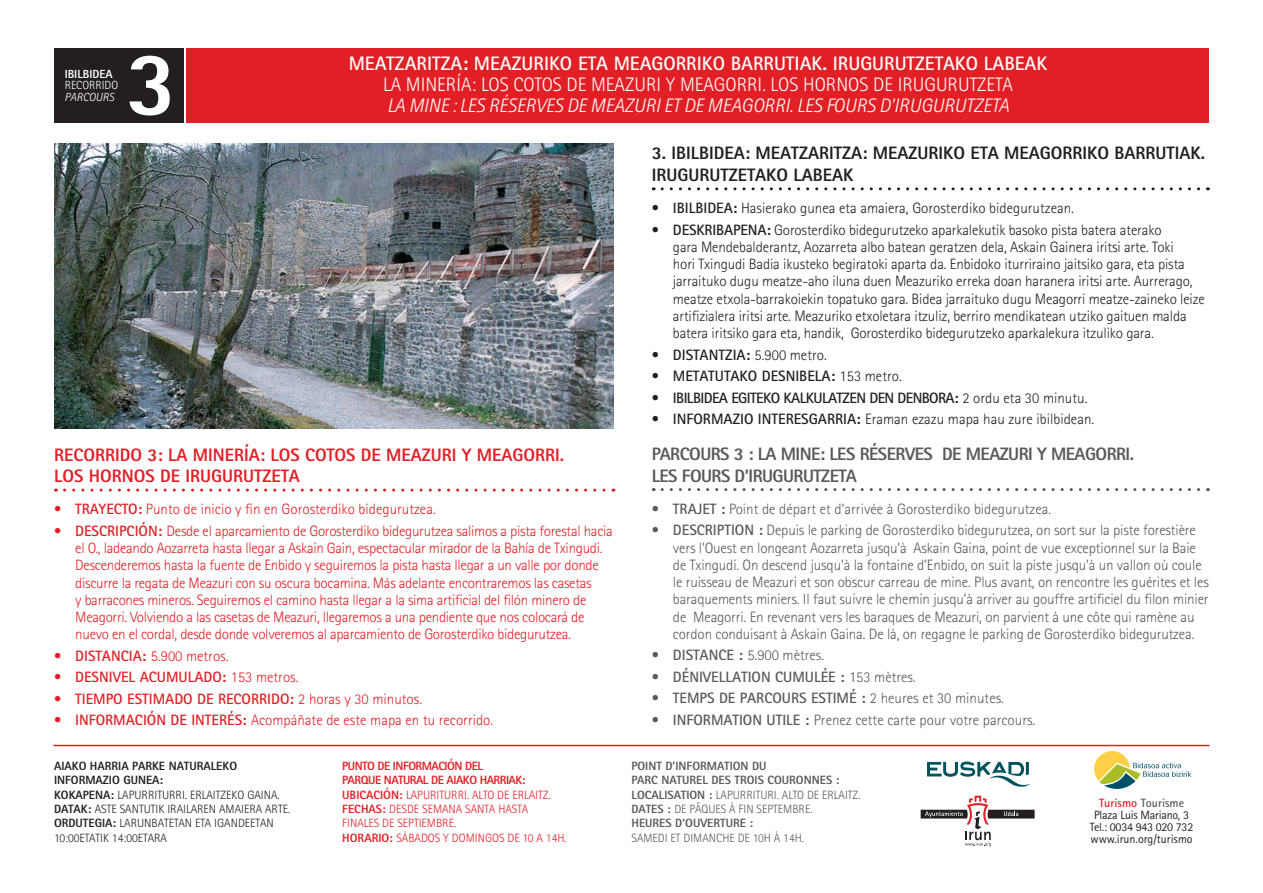
<style>
.page{position:relative;width:1263px;height:893px;background:#fff}
.page>*{position:absolute;margin:0;border:0;box-sizing:border-box;transform-origin:0 0}
.t1{font:800 91.2px "Rotis Sans Serif Std";color:#fff}
.t2{font:700 19.5px "Rotis Sans Serif Std";color:#fff}
.t3{font:italic 300 19.5px "Rotis Sans Serif Std";color:#fff}
.t4{font:300 19.5px "Rotis Sans Serif Std";color:#fff}
.t5{font:800 18px/21.6px "Rotis Sans Serif Std";color:#231f20}
.t6{font:800 18px/21.6px "Rotis Sans Serif Std";color:#e31f26}
.t7{font:800 18px/21.6px "Rotis Sans Serif Std";letter-spacing:-.03em;color:#58595b}
.t8{font:300 15px/17.2px "Rotis Sans Serif Std";letter-spacing:-.01em;color:#231f20}
.t9{font:300 15px/17.2px "Rotis Sans Serif Std";letter-spacing:-.01em;color:#58595b}
.t10{font:300 15px/17.2px "Rotis Sans Serif Std";letter-spacing:-.02em;color:#e31f26}
.t11{font:300 15px "Rotis Sans Serif Std";color:#e31f26}
.t12{font:700 15px "Rotis Sans Serif Std";color:#58595b}
.t13{font:700 15px "Rotis Sans Serif Std";color:#e31f26}
.t14{font:700 15px "Rotis Sans Serif Std";letter-spacing:-.04em;color:#231f20}
.t15{font:700 15px "Rotis Sans Serif Std";color:#231f20}
.t16{font:300 12px/14.4px "Rotis Sans Serif Std";color:#231f20}
.t17{font:300 12px/14.4px "Rotis Sans Serif Std";color:#e31f26}
.t18{font:800 12px/14.4px "Rotis Sans Serif Std";color:#58595b}
.t19{font:12px/12px "Rotis Sans Serif Std";letter-spacing:-.02em;color:#231f20;text-align:center}
.t20{font:300 12px "Rotis Sans Serif Std";color:#58595b}
.t21{font:800 11.85px "Rotis Sans Serif Std";color:#fff}
.t22{font:300 11.85px "Rotis Sans Serif Std";color:#fff}
.t23{font:italic 300 11.85px "Rotis Sans Serif Std";color:#fff}
.s1{font-weight:700}
.s2{font-weight:300}
.s3{font-weight:800}
.s4{font-weight:700;color:#e31f26}
.s5{font-weight:700;color:#58595b}
</style>
<div class="page">
<svg style="left:662px;top:187px;width:546px;height:3px"></svg>
<svg style="left:662px;top:488px;width:546px;height:3px"></svg>
<svg style="left:64px;top:489px;width:550px;height:3px"></svg>
<div style="left:187px;top:48px;width:1022px;height:75px;background:#e31f26"></div>
<div style="left:54px;top:48px;width:129px;height:75px;background:#231f20"></div>
<hr style="left:54px;top:745px;width:1155px;height:1px;background:#ed1c24">
<svg style="left:1094px;top:751px;width:97px;height:38px"></svg>
<svg style="left:921px;top:761px;width:113px;height:85px"></svg>
<img style="left:54px;top:144px;width:559px;height:284px">
<p class="t21" style="left:65px;top:70px;width:50px">IBILBIDEA</p>
<p class="t22" style="left:65px;top:81px;width:55px">RECORRIDO</p>
<p class="t23" style="left:65px;top:92px;width:51px">PARCOURS</p>
<h1 class="t1" style="left:126px;top:50px;width:52px">3</h1>
<h2 class="t2" style="left:349px;top:57px;width:700px">MEATZARITZA: MEAZURIKO ETA MEAGORRIKO BARRUTIAK. IRUGURUTZETAKO LABEAK</h2>
<h2 class="t4" style="left:383px;top:78px;width:631px">LA MINERÍA: LOS COTOS DE MEAZURI Y MEAGORRI. LOS HORNOS DE IRUGURUTZETA</h2>
<h2 class="t3" style="left:387px;top:99px;width:624px">LA MINE : LES RÉSERVES DE MEAZURI ET DE MEAGORRI. LES FOURS D’IRUGURUTZETA</h2>
<p class="t6" style="left:54px;top:445px;width:512px">RECORRIDO 3: LA MINERÍA: LOS COTOS DE MEAZURI Y MEAGORRI.<br>LOS HORNOS DE IRUGURUTZETA</p>
<p class="t11" style="left:54px;top:504px;width:383px">• <span class="s1">TRAYECTO:</span> Punto de inicio y fin en Gorosterdiko bidegurutzea.</p>
<p class="t10" style="left:75px;top:524px;width:539px;text-indent:-21px">• <span class="s1">DESCRIPCIÓN:</span> Desde el aparcamiento de Gorosterdiko bidegurutzea salimos a pista forestal hacia el O., ladeando Aozarreta hasta llegar a Askain Gain, espectacular mirador de la Bahía de Txingudi.<br>Descenderemos hasta la fuente de Enbido y seguiremos la pista hasta llegar a un valle por donde discurre la regata de Meazuri con su oscura bocamina. Más adelante encontraremos las casetas<br>y barracones mineros. Seguiremos el camino hasta llegar a la sima artificial del filón minero de Meagorri. Volviendo a las casetas de Meazuri, llegaremos a una pendiente que nos colocará de nuevo en el cordal, desde donde volveremos al aparcamiento de Gorosterdiko bidegurutzea.</p>
<p class="t11" style="left:54px;top:650px;width:176px">• <span class="s1">DISTANCIA:</span> 5.900 metros.</p>
<p class="t13" style="left:54px;top:672px;width:246px"><span class="s2">•</span> DESNIVEL ACUMULADO: <span class="s2">153 metros.</span></p>
<p class="t13" style="left:54px;top:693px;width:370px"><span class="s2">•</span> TIEMPO ESTIMADO DE RECORRIDO: <span class="s2">2 horas y 30 minutos.</span></p>
<p class="t11" style="left:54px;top:715px;width:441px">• <span class="s1">INFORMACIÓN DE INTERÉS:</span> Acompáñate de este mapa en tu recorrido.</p>
<p class="t16" style="left:54px;top:760px;width:238px"><span class="s3">AIAKO HARRIA PARKE NATURALEKO INFORMAZIO GUNEA:<br>KOKAPENA:</span> LAPURRITURRI. ERLAITZEKO GAINA.<br><span class="s3">DATAK:</span> ASTE SANTUTIK IRAILAREN AMAIERA ARTE.<br><span class="s3">ORDUTEGIA:</span> LARUNBATETAN ETA IGANDEETAN 10:00ETATIK 14:00ETARA</p>
<p class="t17" style="left:342px;top:760px;width:226px"><span class="s3">PUNTO DE INFORMACIÓN DEL<br>PARQUE NATURAL DE AIAKO HARRIAK:<br>UBICACIÓN:</span> LAPURITURRI. ALTO DE ERLAITZ.<br><span class="s3">FECHAS:</span> DESDE SEMANA SANTA HASTA<br>FINALES DE SEPTIEMBRE.<br><span class="s3">HORARIO:</span> SÁBADOS Y DOMINGOS DE 10 A 14H.</p>
<p class="t5" style="left:652px;top:144px;width:555px">3. IBILBIDEA: MEATZARITZA: MEAZURIKO ETA MEAGORRIKO BARRUTIAK.<br>IRUGURUTZETAKO LABEAK</p>
<p class="t8" style="left:652px;top:201px;width:424px">• <span class="s1">IBILBIDEA:</span> Hasierako gunea eta amaiera, Gorosterdiko bidegurutzean.</p>
<p class="t8" style="left:673px;top:222px;width:533px;text-indent:-21px">• <span class="s1">DESKRIBAPENA:</span> Gorosterdiko bidegurutzeko aparkalekutik basoko pista batera aterako<br>gara Mendebalderantz, Aozarreta albo batean geratzen dela, Askain Gainera iritsi arte. Toki<br>hori Txingudi Badia ikusteko begiratoki aparta da. Enbidoko iturriraino jaitsiko gara, eta pista jarraituko dugu meatze-aho iluna duen Meazuriko erreka doan haranera iritsi arte. Aurrerago, meatze etxola-barrakoiekin topatuko gara. Bidea jarraituko dugu Meagorri meatze-zaineko leize artifizialera iritsi arte. Meazuriko etxoletara itzuliz, berriro mendikatean utziko gaituen malda batera iritsiko gara eta, handik, Gorosterdiko bidegurutzeko aparkalekura itzuliko gara.</p>
<p class="t8" style="left:652px;top:347px;width:177px">• <span class="s1">DISTANTZIA:</span> 5.900 metro.</p>
<p class="t15" style="left:652px;top:370px;width:252px"><span class="s2">•</span> METATUTAKO DESNIBELA: <span class="s2">153 metro.</span></p>
<p class="t14" style="left:652px;top:392px;width:437px"><span class="s2">•</span> IBILBIDEA EGITEKO KALKULATZEN DEN DENBORA: <span class="s2">2 ordu eta 30 minutu.</span></p>
<p class="t8" style="left:652px;top:412px;width:444px">• <span class="s1">INFORMAZIO INTERESGARRIA:</span> Eraman ezazu mapa hau zure ibilbidean.</p>
<p class="t7" style="left:652px;top:445px;width:484px">PARCOURS 3 : LA MINE: LES RÉSERVES DE MEAZURI Y MEAGORRI.<br>LES FOURS D’IRUGURUTZETA</p>
<p class="t9" style="left:652px;top:502px;width:401px">• <span class="s1">TRAJET :</span> Point de départ et d’arrivée à Gorosterdiko bidegurutzea.</p>
<p class="t9" style="left:673px;top:523px;width:537px;text-indent:-21px">• <span class="s1">DESCRIPTION :</span> Depuis le parking de Gorosterdiko bidegurutzea, on sort sur la piste forestière vers l’Ouest en longeant Aozarreta jusqu’à Askain Gaina, point de vue exceptionnel sur la Baie de Txingudi. On descend jusqu’à la fontaine d’Enbido, on suit la piste jusqu’à un vallon où coule le ruisseau de Meazuri et son obscur carreau de mine. Plus avant, on rencontre les guérites et les baraquements miniers. Il faut suivre le chemin jusqu’à arriver au gouffre artificiel du filon minier de Meagorri. En revenant vers les baraques de Meazuri, on parvient à une côte qui ramène au cordon conduisant à Askain Gaina. De là, on regagne le parking de Gorosterdiko bidegurutzea.</p>
<p class="t9" style="left:652px;top:648px;width:174px">• <span class="s1">DISTANCE :</span> 5.900 mètres.</p>
<p class="t12" style="left:652px;top:671px;width:266px"><span class="s2">•</span> DÉNIVELLATION CUMULÉE : <span class="s2">153 mètres.</span></p>
<p class="t12" style="left:652px;top:693px;width:354px"><span class="s2">•</span> TEMPS DE PARCOURS ESTIMÉ : <span class="s2">2 heures et 30 minutes.</span></p>
<p class="t9" style="left:652px;top:713px;width:385px">• <span class="s1">INFORMATION UTILE :</span> Prenez cette carte pour votre parcours.</p>
<p class="t18" style="left:631px;top:760px;width:231px">POINT D’INFORMATION DU<br>PARC NATUREL DES TROIS COURONNES :<br>LOCALISATION : <span class="s2">LAPURRITURI. ALTO DE ERLAITZ.<br></span>DATES : <span class="s2">DE PÂQUES À FIN SEPTEMBRE.<br></span>HEURES D’OUVERTURE :</p>
<p class="t20" style="left:631px;top:833px;width:174px">SAMEDI ET DIMANCHE DE 10H À 14H.</p>
<p class="t19" style="left:1090px;top:798px;width:105px"><span class="s4">Turismo</span> <span class="s5">Tourisme<br></span>Plaza Luis Mariano, 3<br>Tel.: 0034 943 020 732 www.irun.org/turismo</p>
</div>
